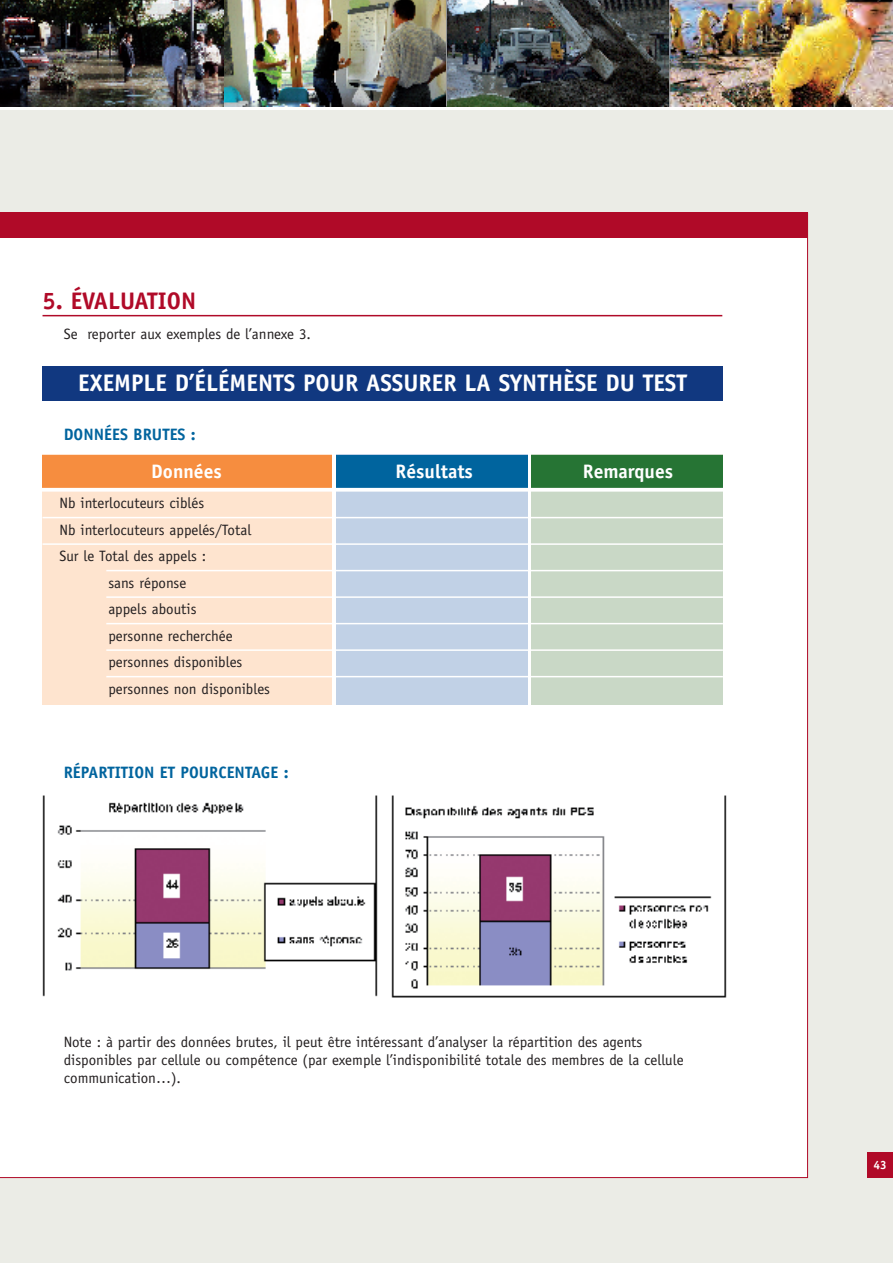
<style>
.page{position:relative;width:893px;height:1263px;background:#fff}
.page>*{position:absolute;margin:0;border:0;box-sizing:border-box;transform-origin:0 0}
.t1{font:700 24px "Officina Sans";color:#fff}
.t2{font:700 24px "Officina Sans";color:#b00a28}
.t3{font:700 19.5px "Officina Sans";color:#fff}
.t4{font:700 16.5px "Officina Sans";color:#00649e}
.t5{font:15px/18px "Officina Sans";color:#231f20}
.t6{font:700 12px "Officina Sans";color:#fff}
</style>
<div class="page">
<div style="left:0;top:111px;width:893px;height:1152px;background:#ebece6"></div>
<img style="left:224px;top:0;width:222px;height:106px">
<img style="left:447px;top:0;width:222px;height:106px">
<img style="left:670px;top:0;width:223px;height:106px">
<hr style="left:223px;top:0;width:1px;height:106px;background:#939598">
<hr style="left:446px;top:0;width:1px;height:106px;background:#939598">
<hr style="left:669px;top:0;width:1px;height:106px;background:#939598">
<div style="left:867px;top:1152px;width:26px;height:26px;background:#b00a28"></div>
<img style="left:0;top:0;width:223px;height:106px">
<div style="left:0;top:238px;width:808px;height:940px;background:#fff"></div>
<div style="left:0;top:213px;width:808px;height:25px;background:#b00a28"></div>
<div style="left:43px;top:366px;width:680px;height:34px;background:#113880"></div>
<hr style="left:43px;top:315px;width:679px;height:1px;background:#b00a28">
<div style="left:43px;top:454px;width:289px;height:251px;background:#fee4cf"></div>
<div style="left:43px;top:456px;width:289px;height:34px;background:#f68d3f"></div>
<div style="left:336px;top:454px;width:191px;height:251px;background:#c1d1e6"></div>
<div style="left:336px;top:456px;width:191px;height:34px;background:#00649e"></div>
<div style="left:531px;top:454px;width:192px;height:251px;background:#c9d8c6"></div>
<div style="left:531px;top:456px;width:192px;height:34px;background:#267434"></div>
<hr style="left:43px;top:517px;width:680px;height:1px;background:#fff">
<hr style="left:43px;top:543px;width:680px;height:2px;background:#fff">
<hr style="left:106px;top:570px;width:617px;height:1px;background:#fff">
<hr style="left:106px;top:596px;width:617px;height:2px;background:#fff">
<hr style="left:106px;top:623px;width:617px;height:1px;background:#fff">
<hr style="left:106px;top:649px;width:617px;height:2px;background:#fff">
<hr style="left:106px;top:676px;width:617px;height:1px;background:#fff">
<svg style="left:34px;top:488px;width:699px;height:4px;background:#fbfbfa"></svg>
<img style="left:33px;top:783px;width:703px;height:227px">
<h1 class="t2" style="left:43px;top:291px;width:155px">5. ÉVALUATION</h1>
<p class="t5" style="left:64px;top:326px;width:249px">Se reporter aux exemples de l’annexe 3.</p>
<h1 class="t1" style="left:78px;top:373px;width:610px">EXEMPLE D’ÉLÉMENTS POUR ASSURER LA SYNTHÈSE DU TEST</h1>
<p class="t4" style="left:64px;top:428px;width:134px">DONNÉES BRUTES :</p>
<h2 class="t3" style="left:151px;top:464px;width:72px">Données</h2>
<h2 class="t3" style="left:396px;top:464px;width:79px">Résultats</h2>
<h2 class="t3" style="left:583px;top:464px;width:92px">Remarques</h2>
<p class="t5" style="left:60px;top:495px;width:146px">Nb interlocuteurs ciblés</p>
<p class="t5" style="left:60px;top:522px;width:193px">Nb interlocuteurs appelés/Total</p>
<p class="t5" style="left:60px;top:548px;width:148px">Sur le Total des appels :</p>
<p class="t5" style="left:108px;top:575px;width:79px">sans réponse</p>
<p class="t5" style="left:108px;top:601px;width:90px">appels aboutis</p>
<p class="t5" style="left:108px;top:628px;width:126px">personne recherchée</p>
<p class="t5" style="left:108px;top:654px;width:136px">personnes disponibles</p>
<p class="t5" style="left:108px;top:681px;width:163px">personnes non disponibles</p>
<p class="t4" style="left:64px;top:767px;width:226px">RÉPARTITION ET POURCENTAGE :</p>
<p class="t5" style="left:64px;top:1034px;width:621px">Note : à partir des données brutes, il peut être intéressant d’analyser la répartition des agents disponibles par cellule ou compétence (par exemple l’indisponibilité totale des membres de la cellule communication…).</p>
<p class="t6" style="left:873px;top:1160px;width:15px">43</p>
</div>
